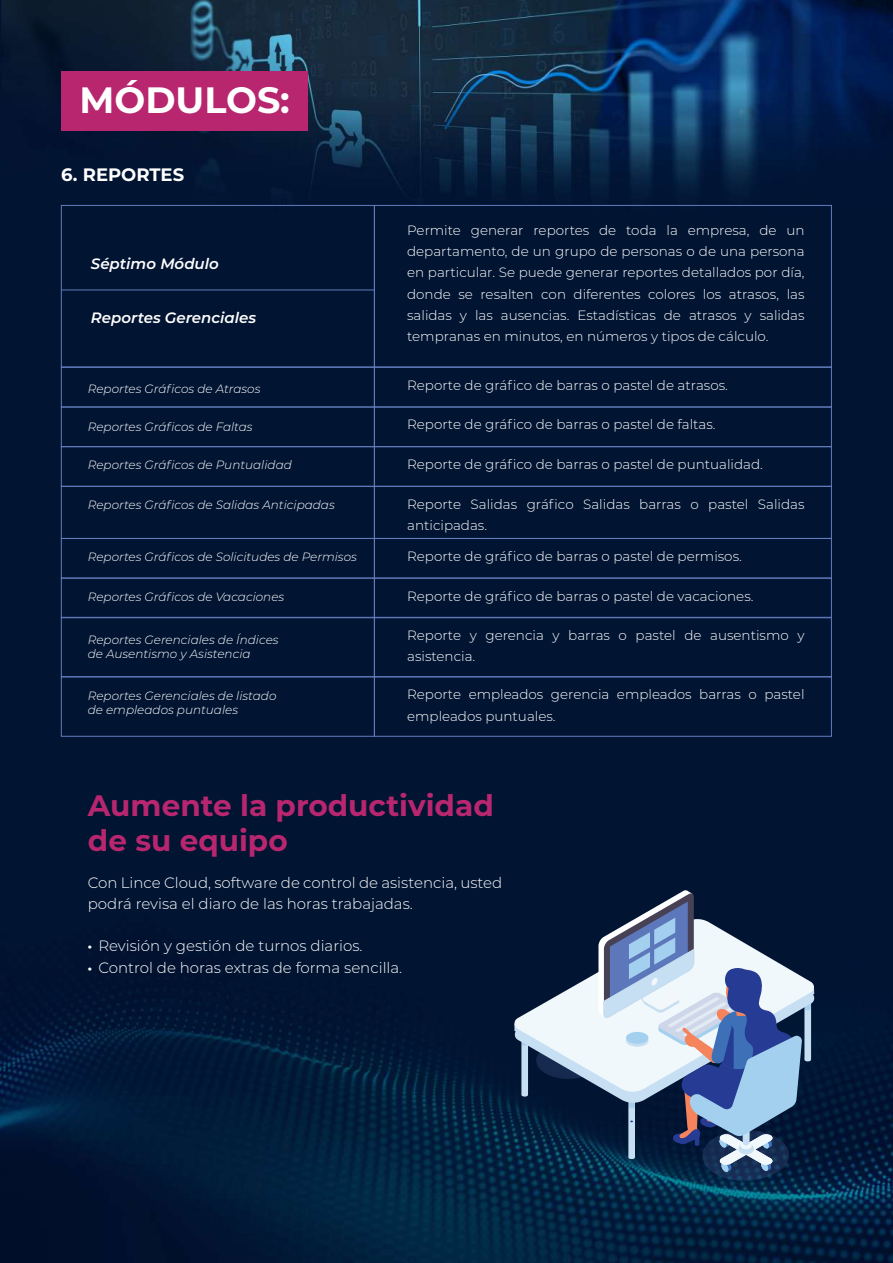
<style>
.page{position:relative;width:893px;height:1263px;background:#fff}
.page>*{position:absolute;margin:0;border:0;box-sizing:border-box;transform-origin:0 0}
.t1{font:700 36.6px "Montserrat";color:#fff}
.t2{font:700 29.55px/35.4px "Montserrat";color:#b7266f}
.t3{font:700 18px "Montserrat";color:#fff}
.t4{font:300 15px/21.3px "Montserrat";color:#fff}
.t5{font:italic 600 15px "Montserrat";color:#fff}
.t6{font:300 13.5px/21.3px "Montserrat";color:#fff}
.t7{font:italic 300 12px/14.4px "Montserrat";color:#fff}
.s1{font-family:"Myriad Pro";font-weight:400}
</style>
<div class="page">
<img style="left:0;top:0;width:893px;height:1263px">
<div style="left:61px;top:71px;width:247px;height:60px;background:#b7266f"></div>
<div style="left:61px;top:205px;width:314px;height:162px;border:1px solid #627cbd"></div>
<div style="left:374px;top:205px;width:458px;height:162px;border:1px solid #627cbd"></div>
<div style="left:61px;top:367px;width:314px;height:40px;border:1px solid #627cbd"></div>
<div style="left:374px;top:367px;width:458px;height:40px;border:1px solid #627cbd"></div>
<div style="left:61px;top:407px;width:314px;height:40px;border:1px solid #627cbd"></div>
<div style="left:374px;top:407px;width:458px;height:40px;border:1px solid #627cbd"></div>
<div style="left:61px;top:446px;width:314px;height:40px;border:1px solid #627cbd"></div>
<div style="left:374px;top:446px;width:458px;height:40px;border:1px solid #627cbd"></div>
<div style="left:61px;top:486px;width:314px;height:53px;border:1px solid #627cbd"></div>
<div style="left:374px;top:486px;width:458px;height:53px;border:1px solid #627cbd"></div>
<div style="left:61px;top:538px;width:314px;height:40px;border:1px solid #627cbd"></div>
<div style="left:374px;top:538px;width:458px;height:40px;border:1px solid #627cbd"></div>
<div style="left:61px;top:578px;width:314px;height:40px;border:1px solid #627cbd"></div>
<div style="left:374px;top:578px;width:458px;height:40px;border:1px solid #627cbd"></div>
<div style="left:61px;top:617px;width:314px;height:60px;border:1px solid #627cbd"></div>
<div style="left:374px;top:617px;width:458px;height:60px;border:1px solid #627cbd"></div>
<hr style="left:61px;top:290px;width:313px;height:1px;background:#627cbd">
<svg style="left:514px;top:890px;width:300px;height:291px"></svg>
<h1 class="t1" style="left:80px;top:73px;width:212px">MÓDULOS:</h1>
<h3 class="t3" style="left:61px;top:162px;width:124px">6. REPORTES</h3>
<p class="t5" style="left:91px;top:253px;width:129px">Séptimo Módulo</p>
<p class="t5" style="left:91px;top:307px;width:167px">Reportes Gerenciales</p>
<p class="t7" style="left:88px;top:381px;width:174px">Reportes Gráficos de Atrasos</p>
<p class="t7" style="left:88px;top:419px;width:166px">Reportes Gráficos de Faltas</p>
<p class="t7" style="left:88px;top:458px;width:206px">Reportes Gráficos de Puntualidad</p>
<p class="t7" style="left:88px;top:497px;width:249px">Reportes Gráficos de Salidas Anticipadas</p>
<p class="t7" style="left:88px;top:549px;width:271px">Reportes Gráficos de Solicitudes de Permisos</p>
<p class="t7" style="left:88px;top:589px;width:198px">Reportes Gráficos de Vacaciones</p>
<p class="t7" style="left:88px;top:632px;width:192px">Reportes Gerenciales de Índices de Ausentismo y Asistencia</p>
<p class="t7" style="left:88px;top:688px;width:190px">Reportes Gerenciales de listado de empleados puntuales</p>
<p class="t6" style="left:407px;top:219px;width:399px;text-align:justify">Permite generar reportes de toda la empresa, de un departamento, de un grupo de personas o de una persona en particular. Se puede generar reportes detallados por día, donde se resalten con diferentes colores los atrasos, las salidas y las ausencias. Estadísticas de atrasos y salidas tempranas en minutos, en números y tipos de cálculo.</p>
<p class="t6" style="left:407px;top:374px;width:322px">Reporte de gráfico de barras o pastel de atrasos.</p>
<p class="t6" style="left:407px;top:414px;width:310px">Reporte de gráfico de barras o pastel de faltas.</p>
<p class="t6" style="left:407px;top:453px;width:357px">Reporte de gráfico de barras o pastel de puntualidad.</p>
<p class="t6" style="left:407px;top:493px;width:399px">Reporte Salidas gráfico Salidas barras o pastel Salidas anticipadas.</p>
<p class="t6" style="left:407px;top:545px;width:336px">Reporte de gráfico de barras o pastel de permisos.</p>
<p class="t6" style="left:407px;top:585px;width:348px">Reporte de gráfico de barras o pastel de vacaciones.</p>
<p class="t6" style="left:407px;top:624px;width:399px">Reporte y gerencia y barras o pastel de ausentismo y asistencia.</p>
<p class="t6" style="left:407px;top:683px;width:399px">Reporte empleados gerencia empleados barras o pastel empleados puntuales.</p>
<h2 class="t2" style="left:88px;top:786px;width:408px">Aumente la productividad de su equipo</h2>
<p class="t4" style="left:88px;top:871px;width:416px">Con Lince Cloud, software de control de asistencia, usted podrá revisa el diaro de las horas trabajadas.</p>
<p class="t4" style="left:88px;top:935px;width:276px"><span class="s1">•</span> Revisión y gestión de turnos diarios.</p>
<p class="t4" style="left:88px;top:956px;width:316px"><span class="s1">•</span> Control de horas extras de forma sencilla.</p>
</div>
